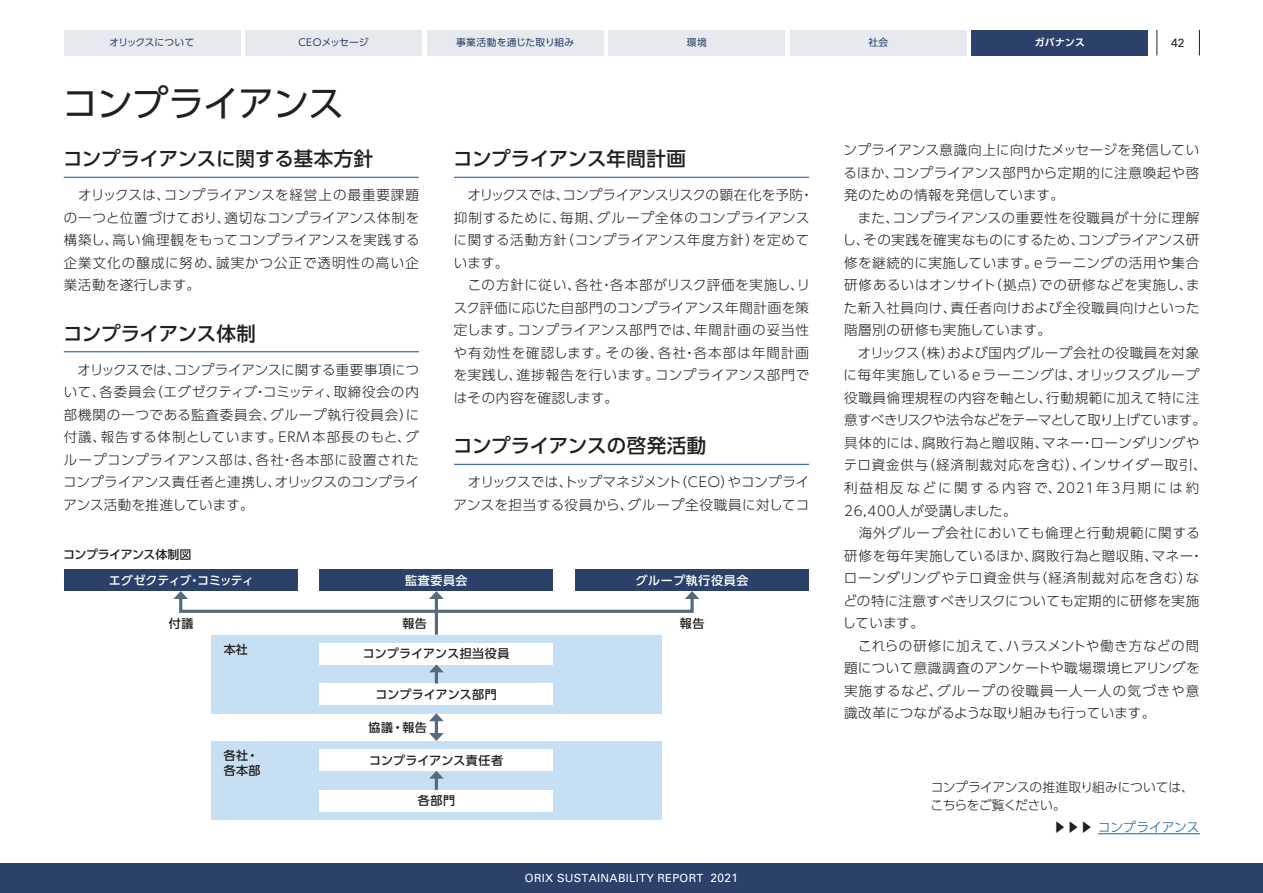
<style>
.page{position:relative;width:1263px;height:893px;background:#fff}
.page>*{position:absolute;margin:0;border:0;box-sizing:border-box;transform-origin:0 0}
.t1{font:36px "UD Shin Go Pr 6 N";letter-spacing:-.025em;color:#231f20}
.t2{font:500 19.5px "UD Shin Go Pr 6 N";letter-spacing:-.015em;color:#231f20}
.t3{font:300 13.5px/22.5px "UD Shin Go Pr 6 N";letter-spacing:.04em;color:#231f20;text-align:justify}
.t4{font:300 13.5px/22.5px "UD Shin Go Pr 6 N";letter-spacing:.015em;color:#231f20}
.t5{font:300 12.75px/18px "UD Shin Go Pr 6 N";letter-spacing:-.025em;color:#231f20}
.t6{font:300 12.75px "UD Shin Go Pr 6 N";letter-spacing:-.005em;color:#175d9e}
.t7{font:500 12px/15px "UD Shin Go Pr 6 N";letter-spacing:.01em;color:#231f20}
.t8{font:500 12px "UD Shin Go Pr 6 N";letter-spacing:.045em;color:#fff}
.t9{font:500 12px "UD Shin Go Pr 6 N";letter-spacing:-.045em;color:#fff}
.t10{font:500 12px "UD Shin Go Pr 6 N";letter-spacing:-.04em;color:#231f20}
.t11{font:12px "Univers LT Std";color:#231f20}
.t12{font:11.25px "Univers LT Std";letter-spacing:.025em;color:#fff}
.t13{font:9.75px "UD Shin Go Pr 6 N";letter-spacing:.02em;color:#2b4169}
.t14{font:9.75px "UD Shin Go Pr 6 N";letter-spacing:-.015em;color:#2b4169}
.t15{font:700 9.75px "UD Shin Go Pr 6 N De";letter-spacing:.02em;color:#fff}
.s1{font-size:12px}
.s2{color:#231f20}
</style>
<div class="page">
<svg style="left:1156px;top:30px;width:1px;height:25px"></svg>
<svg style="left:1199px;top:30px;width:1px;height:25px"></svg>
<div style="left:0;top:863px;width:1263px;height:30px;background:#2b4169"></div>
<div style="left:64px;top:30px;width:176px;height:25px;background:#e6eaee"></div>
<div style="left:245px;top:30px;width:177px;height:25px;background:#e6eaee"></div>
<div style="left:427px;top:30px;width:176px;height:25px;background:#e6eaee"></div>
<div style="left:790px;top:30px;width:176px;height:25px;background:#e6eaee"></div>
<div style="left:972px;top:30px;width:176px;height:25px;background:#2b4169"></div>
<div style="left:608px;top:30px;width:177px;height:25px;background:#e6eaee"></div>
<hr style="left:64px;top:177px;width:355px;height:1px;background:#0d4da1">
<hr style="left:64px;top:351px;width:355px;height:1px;background:#0d4da1">
<hr style="left:454px;top:177px;width:355px;height:1px;background:#0d4da1">
<hr style="left:454px;top:464px;width:355px;height:1px;background:#0d4da1">
<hr style="left:1098px;top:833px;width:102px;height:1px;background:#175d9e">
<div style="left:64px;top:570px;width:234px;height:21px;background:#2b4169"></div>
<div style="left:319px;top:570px;width:234px;height:21px;background:#2b4169"></div>
<div style="left:575px;top:570px;width:234px;height:21px;background:#2b4169"></div>
<div style="left:211px;top:635px;width:451px;height:78px;background:#c7dff2"></div>
<div style="left:211px;top:741px;width:451px;height:79px;background:#c7dff2"></div>
<div style="left:319px;top:643px;width:234px;height:21px;background:#fff"></div>
<div style="left:319px;top:749px;width:234px;height:22px;background:#fff"></div>
<div style="left:319px;top:684px;width:234px;height:21px;background:#fff"></div>
<div style="left:319px;top:790px;width:234px;height:21px;background:#fff"></div>
<hr style="left:435px;top:597px;width:3px;height:38px;background:#576a7b">
<svg style="left:432px;top:591px;width:9px;height:5px"></svg>
<hr style="left:435px;top:719px;width:3px;height:16px;background:#576a7b">
<svg style="left:429px;top:713px;width:15px;height:8px"></svg>
<svg style="left:429px;top:733px;width:15px;height:8px"></svg>
<div style="left:179px;top:596px;width:515px;height:17px;border:3px solid #576a7b"></div>
<svg style="left:173px;top:591px;width:15px;height:8px"></svg>
<svg style="left:685px;top:591px;width:14px;height:8px"></svg>
<svg style="left:429px;top:664px;width:15px;height:20px"></svg>
<svg style="left:429px;top:771px;width:15px;height:19px"></svg>
<p class="t14" style="left:109px;top:35px;width:87px">オリックスについて</p>
<p class="t13" style="left:298px;top:35px;width:72px">CEOメッセージ</p>
<p class="t13" style="left:456px;top:35px;width:120px">事業活動を通じた取り組み</p>
<p class="t13" style="left:687px;top:35px;width:21px">環境</p>
<p class="t13" style="left:868px;top:35px;width:21px">社会</p>
<p class="t15" style="left:1035px;top:35px;width:51px">ガバナンス</p>
<h1 class="t1" style="left:62px;top:74px;width:283px">コンプライアンス</h1>
<h2 class="t2" style="left:63px;top:143px;width:312px">コンプライアンスに関する基本方針</h2>
<p class="t3" style="left:64px;top:183px;width:357px">　オリックスは、コンプライアンスを経営上の最重要課題の一つと位置づけており、適切なコンプライアンス体制を構築し、高い倫理観をもってコンプライアンスを実践する企業文化の醸成に努め、誠実かつ公正で透明性の高い企業活動を遂行します。</p>
<h2 class="t2" style="left:63px;top:317px;width:194px">コンプライアンス体制</h2>
<p class="t3" style="left:63px;top:358px;width:358px">　オリックスでは、コンプライアンスに関する重要事項について、各委員会（エグゼクティブ・コミッティ、取締役会の内部機関の一つである監査委員会、グループ執行役員会）に付議、報告する体制としています。ERM 本部長のもと、グループコンプライアンス部は、各社・各本部に設置されたコンプライアンス責任者と連携し、オリックスのコンプライアンス活動を推進しています。</p>
<p class="t11" style="left:1171px;top:36px;width:15px">42</p>
<p class="t3" style="left:842px;top:139px;width:366px;text-align:left">ンプライアンス意識向上に向けたメッセージを発信しているほか、コンプライアンス部門から定期的に注意喚起や啓発のための情報を発信しています。<br>　また、コンプライアンスの重要性を役職員が十分に理解し、その実践を確実なものにするため、コンプライアンス研修を継続的に実施しています。eラーニングの活用や集合研修あるいはオンサイト（拠点）での研修などを実施し、また新入社員向け、責任者向けおよび全役職員向けといった階層別の研修も実施しています。<br>　オリックス（株）および国内グループ会社の役職員を対象に毎年実施しているe ラーニングは、オリックスグループ役職員倫理規程の内容を軸とし、行動規範に加えて特に注意すべきリスクや法令などをテーマとして取り上げています。具体的には、腐敗行為と贈収賄、マネー・ローンダリングやテロ資金供与（経済制裁対応を含む）、インサイダー取引、利益相反などに関する内容で、2021年3月期には約<br>26,400人が受講しました。<br>　海外グループ会社においても倫理と行動規範に関する研修を毎年実施しているほか、腐敗行為と贈収賄、マネー・ローンダリングやテロ資金供与（経済制裁対応を含む）などの特に注意すべきリスクについても定期的に研修を実施しています。<br>　これらの研修に加えて、ハラスメントや働き方などの問題について意識調査のアンケートや職場環境ヒアリングを実施するなど、グループの役職員一人一人の気づきや意識改革につながるような取り組みも行っています。</p>
<h2 class="t2" style="left:453px;top:143px;width:234px">コンプライアンス年間計画</h2>
<p class="t3" style="left:453px;top:183px;width:361px;text-align:left">　オリックスでは、コンプライアンスリスクの顕在化を予防・抑制するために、毎期、グループ全体のコンプライアンスに関する活動方針（コンプライアンス年度方針）を定めています。<br>　この方針に従い、各社・各本部がリスク評価を実施し、リスク評価に応じた自部門のコンプライアンス年間計画を策定します。コンプライアンス部門では、年間計画の妥当性や有効性を確認します。その後、各社・各本部は年間計画を実践し、進捗報告を行います。コンプライアンス部門ではその内容を確認します。</p>
<h2 class="t2" style="left:453px;top:430px;width:255px">コンプライアンスの啓発活動</h2>
<p class="t4" style="left:454px;top:470px;width:357px">　オリックスでは、トップマネジメント（CEO）やコンプライアンスを担当する役員から、グループ全役職員に対してコ</p>
<p class="t10" style="left:63px;top:545px;width:130px">コンプライアンス体制図</p>
<p class="t9" style="left:109px;top:571px;width:146px">エグゼクティブ・コミッティ</p>
<p class="t8" style="left:405px;top:571px;width:64px">監査委員会</p>
<p class="t8" style="left:636px;top:571px;width:114px">グループ執行役員会</p>
<p class="t7" style="left:169px;top:615px;width:26px">付議</p>
<p class="t7" style="left:402px;top:615px;width:26px">報告</p>
<p class="t7" style="left:680px;top:615px;width:26px">報告</p>
<p class="t7" style="left:224px;top:641px;width:26px">本社</p>
<p class="t7" style="left:363px;top:646px;width:148px">コンプライアンス担当役員</p>
<p class="t7" style="left:375px;top:686px;width:123px">コンプライアンス部門</p>
<p class="t7" style="left:224px;top:748px;width:38px">各社・各本部</p>
<p class="t7" style="left:368px;top:719px;width:60px">協議・報告</p>
<p class="t7" style="left:369px;top:752px;width:136px">コンプライアンス責任者</p>
<p class="t7" style="left:418px;top:793px;width:39px">各部門</p>
<p class="t12" style="left:525px;top:871px;width:215px">ORIX SUSTAINABILITY REPORT <span class="s1">2021</span></p>
<p class="t5" style="left:930px;top:777px;width:265px">コンプライアンスの推進取り組みについては、こちらをご覧ください。</p>
<p class="t6" style="left:1053px;top:817px;width:148px"><span class="s2">▶▶▶</span> コンプライアンス</p>
</div>
